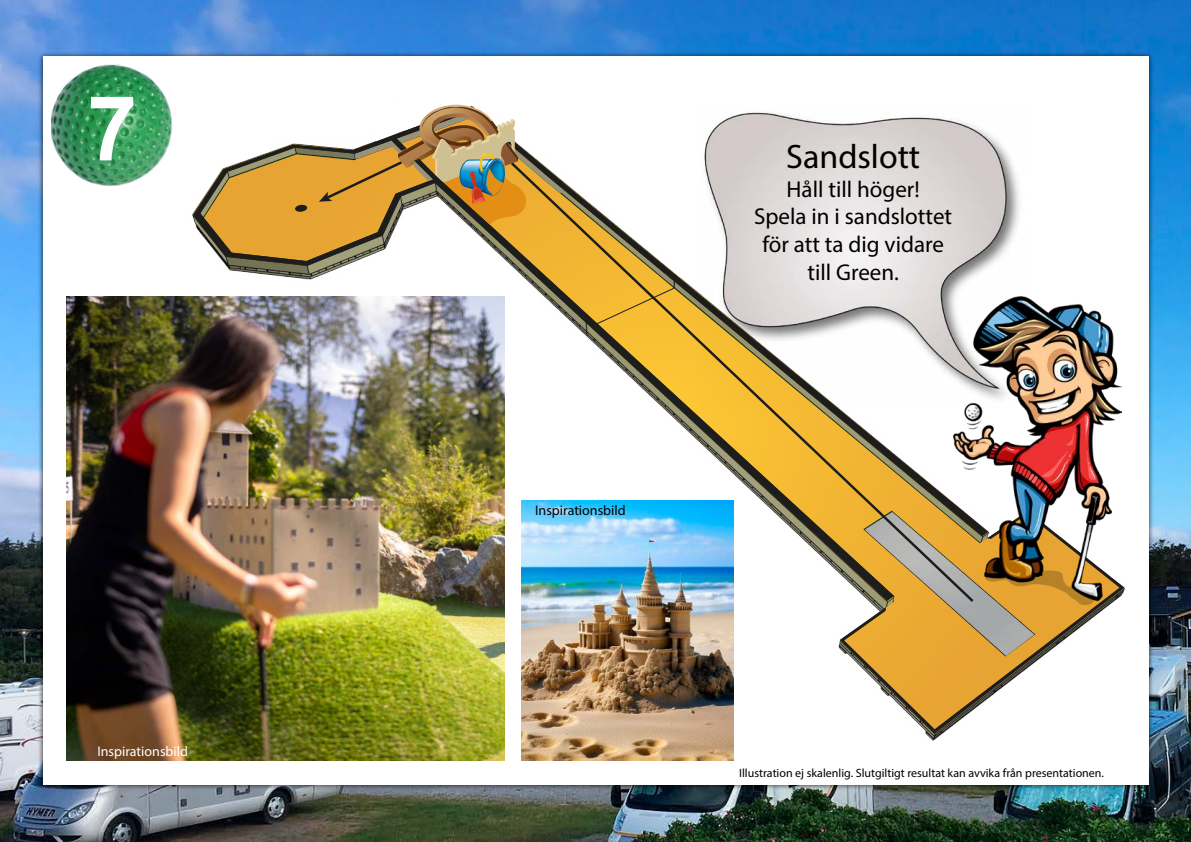
<style>
.page{position:relative;width:1191px;height:842px;background:#fff}
.page>*{position:absolute;margin:0;border:0;box-sizing:border-box;transform-origin:0 0}
.t1{font:700 90px "Arial";color:#fff}
.t2{font:34px "Myriad Pro";color:#000}
.t3{font:23px/27.6px "Myriad Pro";color:#000;text-align:center}
.t4{font:14px "Myriad Pro";color:#fff}
.t5{font:14px "Myriad Pro";color:#000}
.t6{font:12px "Myriad Pro";color:#000}
</style>
<div class="page">
<img style="left:0;top:0;width:1191px;height:842px">
<div style="left:37px;top:51px;width:1116px;height:740px;background:#000;opacity:.75"></div>
<div style="left:43px;top:57px;width:1105px;height:728px;background:#fff"></div>
<img style="left:51px;top:50px;width:129px;height:136px">
<svg style="left:193px;top:143px;width:315px;height:137px"></svg>
<svg style="left:508px;top:181px;width:445px;height:423px"></svg>
<svg style="left:839px;top:511px;width:285px;height:222px"></svg>
<svg style="left:319px;top:104px;width:244px;height:121px"></svg>
<img style="left:953px;top:296px;width:169px;height:308px">
<img style="left:66px;top:296px;width:439px;height:464px">
<img style="left:522px;top:500px;width:211px;height:260px">
<img style="left:697px;top:112px;width:329px;height:296px">
<h1 class="t1" style="left:87px;top:65px;width:52px">7</h1>
<p class="t4" style="left:97px;top:743px;width:92px">Inspirationsbild</p>
<p class="t5" style="left:535px;top:502px;width:92px">Inspirationsbild</p>
<h2 class="t2" style="left:786px;top:135px;width:135px">Sandslott</h2>
<h3 class="t3" style="left:754px;top:175px;width:199px">Håll till höger!<br>Spela in i sandslottet för att ta dig vidare till Green.</h3>
<p class="t6" style="left:739px;top:766px;width:366px">Illustration ej skalenlig. Slutgiltigt resultat kan avvika från presentationen.</p>
</div>
